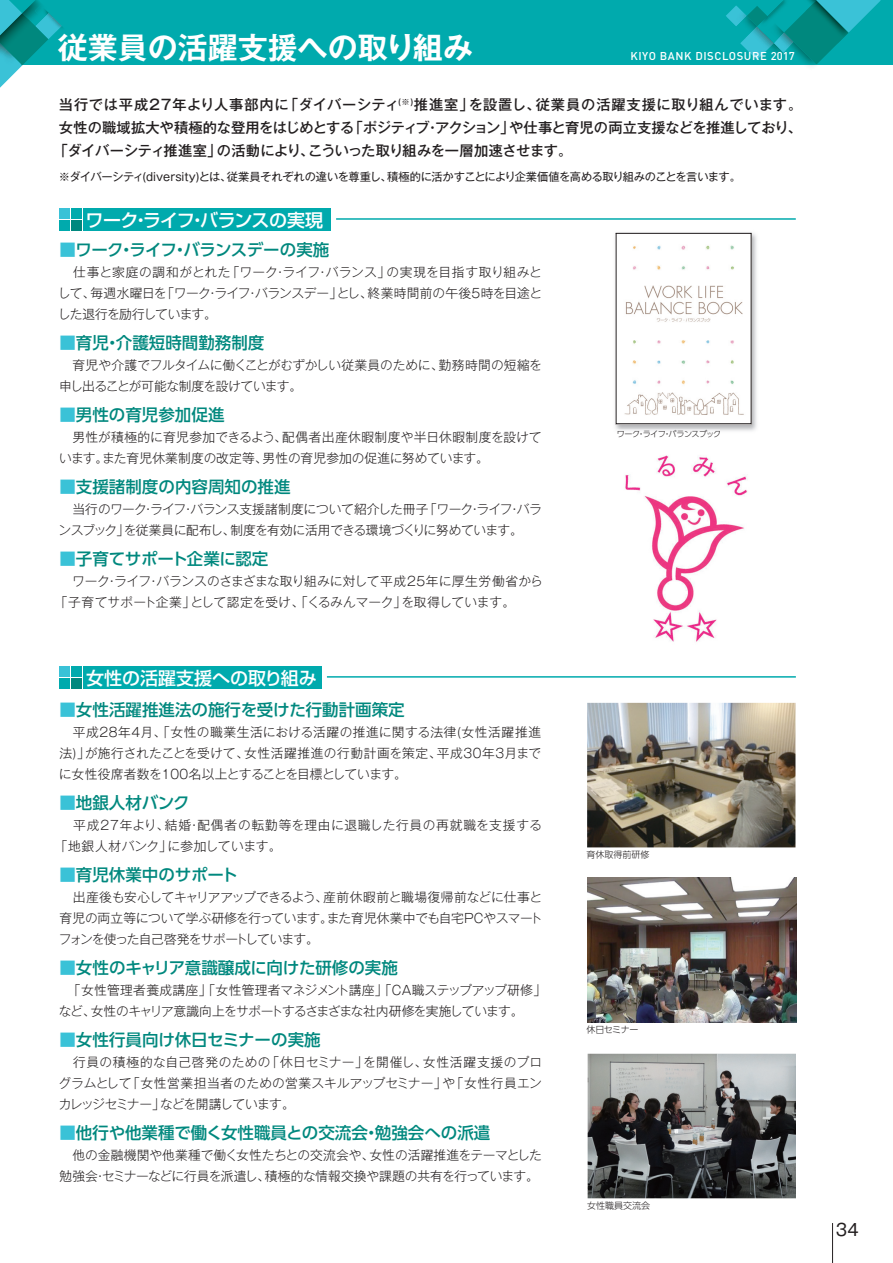
<style>
.page{position:relative;width:893px;height:1263px;background:#fff}
.page>*{position:absolute;margin:0;border:0;box-sizing:border-box;transform-origin:0 0}
.t1{font:30px "Gothic MB101 Pro De Bold 90 pv RKSJ H";color:#fff}
.t2{font:18px "Shin Go Pro Medium 90 pv RKSJ H";letter-spacing:-.035em;color:#fff}
.t3{font:18px "Shin Go Pro Medium 90 pv RKSJ H";color:#fff}
.t4{font:16.5px "UD Shin Go Pro Medium 90 pv RKSJ H";color:#00887e}
.t5{font:16.5px "UD Shin Go Pro Medium 90 pv RKSJ H";letter-spacing:-.035em;color:#00887e}
.t6{font:16.5px "Gothic MB101 Pro Regular 90 pv RKSJ H";color:#231f20}
.t7{font:14.25px "Gothic MB101 Pro Medium 90 pv RKSJ H";letter-spacing:-.015em;color:#231f20}
.t8{font:14.25px "Gothic MB101 Pro Medium 90 pv RKSJ H";letter-spacing:.055em;color:#231f20}
.t9{font:14.25px "Gothic MB101 Pro Medium 90 pv RKSJ H";letter-spacing:-.025em;color:#231f20}
.t10{font:12.75px/21px "Gothic MB101 Pro Light 90 pv RKSJ H";letter-spacing:-.01em;color:#231f20;text-align:justify}
.t11{font:12.75px/21px "Gothic MB101 Pro Light 90 pv RKSJ H";letter-spacing:-.03em;color:#231f20}
.t12{font:12.75px/21px "Gothic MB101 Pro Light 90 pv RKSJ H";letter-spacing:.01em;color:#231f20}
.t13{font:12.75px/21px "Gothic MB101 Pro Light 90 pv RKSJ H";letter-spacing:.05em;color:#231f20}
.t14{font:11.25px "Gothic MB101 Pro Regular 90 pv RKSJ H";letter-spacing:-.025em;color:#231f20}
.t15{font:500 11.25px "DIN Pro";letter-spacing:.05em;color:#fff}
.t16{font:9px "UD Shin Go Pro Light 90 pv RKSJ H";color:#231f20}
.t17{font:8.1px "UD Shin Go Pro Light 90 pv RKSJ H";letter-spacing:-.065em;color:#231f20}
.s1{color:#3ac2d7}
</style>
<div class="page">
<div style="left:0;top:0;width:893px;height:65px;background:#00aaad"></div>
<svg style="left:726px;top:0;width:155px;height:66px"></svg>
<hr style="left:832px;top:1223px;width:1px;height:40px;background:#231f20">
<div style="left:60px;top:666px;width:10px;height:11px;background:#3ac2d7"></div>
<div style="left:60px;top:678px;width:10px;height:11px;background:#00aaad"></div>
<div style="left:71px;top:666px;width:11px;height:11px;background:#00aaad"></div>
<div style="left:71px;top:678px;width:11px;height:11px;background:#00887e"></div>
<hr style="left:327px;top:676px;width:469px;height:2px;background:#00aaad">
<div style="left:83px;top:666px;width:238px;height:23px;background:#00aaad"></div>
<div style="left:60px;top:209px;width:10px;height:10px;background:#3ac2d7"></div>
<div style="left:60px;top:220px;width:10px;height:11px;background:#00aaad"></div>
<div style="left:71px;top:209px;width:11px;height:10px;background:#00aaad"></div>
<div style="left:71px;top:220px;width:11px;height:11px;background:#00887e"></div>
<hr style="left:336px;top:218px;width:460px;height:2px;background:#00aaad">
<div style="left:83px;top:209px;width:248px;height:22px;background:#00aaad"></div>
<svg style="left:0;top:0;width:62px;height:88px"></svg>
<img style="left:588px;top:1054px;width:208px;height:144px">
<img style="left:625px;top:455px;width:123px;height:187px">
<img style="left:587px;top:703px;width:208px;height:144px">
<img style="left:588px;top:878px;width:208px;height:144px">
<img style="left:615px;top:232px;width:142px;height:199px">
<img style="left:618px;top:429px;width:102px;height:2px">
<img style="left:618px;top:235px;width:131px;height:187px">
<div style="left:616px;top:233px;width:135px;height:191px;border:1px solid #231f20"></div>
<h1 class="t1" style="left:58px;top:36px;width:417px">従業員の活躍支援への取り組み</h1>
<p class="t15" style="left:630px;top:49px;width:166px">KIYO BANK DISCLOSURE 2017</p>
<p class="t8" style="left:59px;top:99px;width:745px">当行では平成27年より人事部内に「ダイバーシティ<sup>(※)</sup>推進室」を設置し、従業員の活躍支援に取り組んでいます。</p>
<p class="t7" style="left:59px;top:122px;width:745px">女性の職域拡大や積極的な登用をはじめとする「ポジティブ・アクション」や仕事と育児の両立支援などを推進しており、</p>
<p class="t9" style="left:54px;top:146px;width:520px">「ダイバーシティ推進室」の活動により、こういった取り組みを一層加速させます。</p>
<p class="t14" style="left:59px;top:172px;width:683px">※ダイバーシティ(diversity)とは、従業員それぞれの違いを尊重し、積極的に活かすことにより企業価値を高める取り組みのことを言います。</p>
<h2 class="t2" style="left:86px;top:213px;width:239px">ワーク・ライフ・バランスの実現</h2>
<p class="t5" style="left:59px;top:244px;width:271px"><span class="s1">■</span>ワーク・ライフ・バランスデーの実施</p>
<p class="t10" style="left:58px;top:264px;width:486px">　仕事と家庭の調和がとれた「ワーク・ライフ・バランス」の実現を目指す取り組みとして、毎週水曜日を「ワーク・ライフ・バランスデー」とし、終業時間前の午後５時を目途とした退行を励行しています。</p>
<p class="t4" style="left:59px;top:337px;width:206px"><span class="s1">■</span>育児・介護短時間勤務制度</p>
<p class="t11" style="left:59px;top:357px;width:484px">　育児や介護でフルタイムに働くことがむずかしい従業員のために、勤務時間の短縮を申し出ることが可能な制度を設けています。</p>
<p class="t4" style="left:59px;top:409px;width:167px"><span class="s1">■</span>男性の育児参加促進</p>
<p class="t12" style="left:59px;top:429px;width:484px">　男性が積極的に育児参加できるよう、配偶者出産休暇制度や半日休暇制度を設けています。また育児休業制度の改定等、男性の育児参加の促進に努めています。</p>
<p class="t4" style="left:59px;top:481px;width:233px"><span class="s1">■</span>支援諸制度の内容周知の推進</p>
<p class="t11" style="left:59px;top:501px;width:485px">　当行のワーク・ライフ・バランス支援諸制度について紹介した冊子「ワーク・ライフ・バランスブック」を従業員に配布し、制度を有効に活用できる環境づくりに努めています。</p>
<p class="t4" style="left:59px;top:553px;width:211px"><span class="s1">■</span>子育てサポート企業に認定</p>
<p class="t10" style="left:55px;top:573px;width:490px;text-indent:5px">　ワーク・ライフ・バランスのさまざまな取り組みに対して平成25年に厚生労働省から「子育てサポート企業」として認定を受け、「くるみんマーク」を取得しています。</p>
<h2 class="t3" style="left:86px;top:671px;width:232px">女性の活躍支援への取り組み</h2>
<p class="t4" style="left:59px;top:703px;width:347px"><span class="s1">■</span>女性活躍推進法の施行を受けた行動計画策定</p>
<p class="t10" style="left:59px;top:723px;width:484px">　平成28年4月、「女性の職業生活における活躍の推進に関する法律(女性活躍推進法)」が施行されたことを受けて、女性活躍推進の行動計画を策定、平成30年3月までに女性役席者数を100名以上とすることを目標としています。</p>
<p class="t4" style="left:59px;top:796px;width:132px"><span class="s1">■</span>地銀人材バンク</p>
<p class="t13" style="left:55px;top:816px;width:489px;text-indent:5px">　平成27年より、結婚・配偶者の転勤等を理由に退職した行員の再就職を支援する「地銀人材バンク」に参加しています。</p>
<p class="t4" style="left:59px;top:868px;width:180px"><span class="s1">■</span>育児休業中のサポート</p>
<p class="t10" style="left:59px;top:888px;width:485px">　出産後も安心してキャリアアップできるよう、産前休暇前と職場復帰前などに仕事と育児の両立等について学ぶ研修を行っています。また育児休業中でも自宅PCやスマートフォンを使った自己啓発をサポートしています。</p>
<p class="t4" style="left:59px;top:961px;width:340px"><span class="s1">■</span>女性のキャリア意識醸成に向けた研修の実施</p>
<p class="t10" style="left:59px;top:981px;width:489px;text-indent:9px">「女性管理者養成講座」「女性管理者マネジメント講座」「CA職ステップアップ研修」など、女性のキャリア意識向上をサポートするさまざまな社内研修を実施しています。</p>
<p class="t4" style="left:59px;top:1033px;width:263px"><span class="s1">■</span>女性行員向け休日セミナーの実施</p>
<p class="t10" style="left:59px;top:1053px;width:485px">　行員の積極的な自己啓発のための「休日セミナー」を開催し、女性活躍支援のプログラムとして「女性営業担当者のための営業スキルアップセミナー」や「女性行員エンカレッジセミナー」などを開講しています。</p>
<p class="t4" style="left:59px;top:1126px;width:432px"><span class="s1">■</span>他行や他業種で働く女性職員との交流会・勉強会への派遣</p>
<p class="t10" style="left:59px;top:1146px;width:484px">　他の金融機関や他業種で働く女性たちとの交流会や、女性の活躍推進をテーマとした勉強会・セミナーなどに行員を派遣し、積極的な情報交換や課題の共有を行っています。</p>
<p class="t17" style="left:617px;top:431px;width:106px">ワーク・ライフ・バランスブック</p>
<p class="t16" style="left:586px;top:851px;width:64px">育休取得前研修</p>
<p class="t16" style="left:586px;top:1026px;width:54px">休日セミナー</p>
<p class="t16" style="left:587px;top:1202px;width:64px">女性職員交流会</p>
<p class="t6" style="left:836px;top:1224px;width:24px">34</p>
</div>
